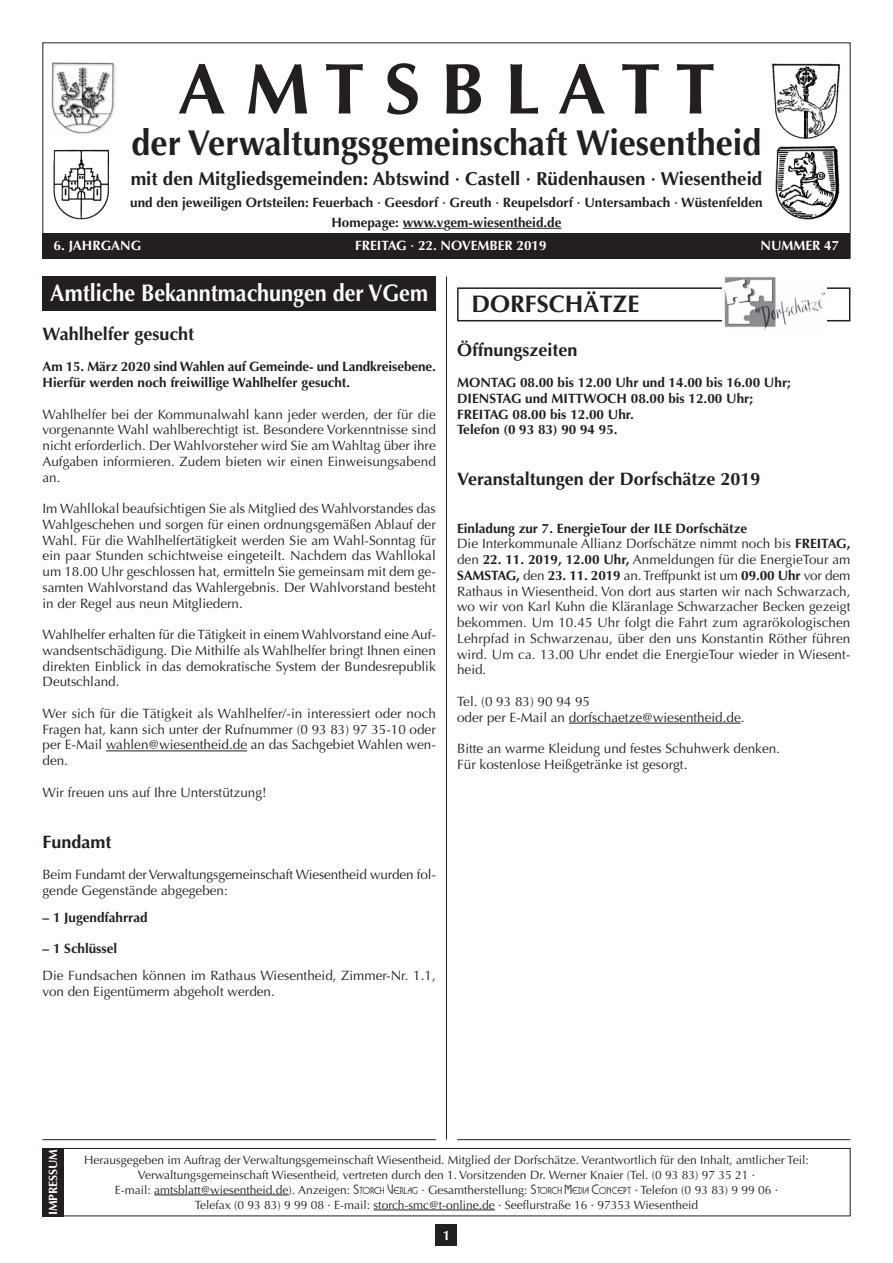
<style>
.page{position:relative;width:893px;height:1263px;background:#fff}
.page>*{position:absolute;margin:0;border:0;box-sizing:border-box;transform-origin:0 0}
.t1{font:700 72px "Optima";color:#231f20}
.t2{font:700 36px "Optima";color:#231f20;scale:.95 1}
.t3{font:700 24px "Optima";color:#fff;scale:.9 1}
.t4{font:700 24px "Optima";color:#231f20}
.t5{font:700 18.75px "Optima";color:#231f20}
.t6{font:700 18px "Optima";color:#231f20}
.t7{font:13.5px/15.8px "Optima";color:#231f20}
.t8{font:700 13.5px/15.8px "Optima";color:#231f20}
.t9{font:700 13.5px "Optima";color:#fff}
.t10{font:12px/15px "Optima";color:#231f20;text-align:center}
.t11{font:700 12px "Optima";letter-spacing:-.005em;color:#fff}
.s1{font-weight:700}
.s2{font-family:"Busorama";font-weight:500}
.s3{font-family:"Busorama";font-weight:500;font-size:9px}
</style>
<div class="page">
<div style="left:436px;top:1225px;width:21px;height:21px;background:#231f20"></div>
<hr style="left:403px;top:228px;width:41px;height:1px;background:#231f20">
<hr style="left:450px;top:228px;width:111px;height:1px;background:#231f20">
<div style="left:43px;top:233px;width:807px;height:26px;background:#231f20"></div>
<hr style="left:106px;top:750px;width:141px;height:1px;background:#231f20">
<hr style="left:446px;top:276px;width:1px;height:864px;background:#231f20">
<div style="left:43px;top:1148px;width:807px;height:68px;border:1px solid #231f20"></div>
<hr style="left:154px;top:1194px;width:135px;height:1px;background:#231f20">
<hr style="left:374px;top:1209px;width:121px;height:1px;background:#231f20">
<div style="left:43px;top:1148px;width:21px;height:68px;background:#231f20"></div>
<div style="left:43px;top:276px;width:393px;height:34px;background:#231f20"></div>
<img style="left:51px;top:62px;width:65px;height:73px">
<img style="left:53px;top:149px;width:56px;height:70px">
<img style="left:775px;top:146px;width:64px;height:74px">
<img style="left:772px;top:64px;width:68px;height:75px">
<hr style="left:569px;top:723px;width:172px;height:1px;background:#231f20">
<hr style="left:457px;top:1139px;width:393px;height:1px;background:#231f20">
<hr style="left:43px;top:1139px;width:393px;height:1px;background:#231f20">
<div style="left:457px;top:287px;width:393px;height:34px;border:2px solid #231f20"></div>
<img style="left:723px;top:277px;width:103px;height:54px">
<h1 class="t1" style="left:178px;top:47px;width:539px">A M T S B L A T T</h1>
<h2 class="t2" style="left:132px;top:122px;width:664px">der Verwaltungsgemeinschaft Wiesentheid</h2>
<h3 class="t5" style="left:131px;top:168px;width:633px">mit den Mitgliedsgemeinden: Abtswind · Castell · Rüdenhausen · Wiesentheid</h3>
<p class="t8" style="left:130px;top:193px;width:634px;line-height:19.4px;text-align:center">und den jeweiligen Ortsteilen: Feuerbach · Geesdorf · Greuth · Reupelsdorf · Untersambach · Wüstenfelden<br>Homepage: www.vgem-wiesentheid.de</p>
<p class="t9" style="left:54px;top:238px;width:89px">6. JAHRGANG</p>
<p class="t9" style="left:355px;top:238px;width:193px">FREITAG · 22. NOVEMBER 2019</p>
<p class="t9" style="left:760px;top:238px;width:80px">NUMMER 47</p>
<h3 class="t3" style="left:50px;top:279px;width:421px">Amtliche Bekanntmachungen der VGem</h3>
<h3 class="t6" style="left:43px;top:323px;width:153px">Wahlhelfer gesucht</h3>
<p class="t8" style="left:43px;top:359px;width:395px">Am 15. März 2020 sind Wahlen auf Gemeinde- und Landkreisebene.<br>Hierfür werden noch freiwillige Wahlhelfer gesucht.</p>
<p class="t7" style="left:43px;top:406px;width:395px;text-align:justify">Wahlhelfer bei der Kommunalwahl kann jeder werden, der für die vorgenannte Wahl wahlberechtigt ist. Besondere Vorkenntnisse sind nicht erforderlich. Der Wahlvorsteher wird Sie am Wahltag über ihre Aufgaben informieren. Zudem bieten wir einen Einweisungsabend an.</p>
<p class="t7" style="left:43px;top:501px;width:395px;text-align:justify">Im Wahllokal beaufsichtigen Sie als Mitglied des Wahlvorstandes das Wahlgeschehen und sorgen für einen ordnungsgemäßen Ablauf der Wahl. Für die Wahlhelfertätigkeit werden Sie am Wahl-Sonntag für ein paar Stunden schichtweise eingeteilt. Nachdem das Wahllokal um 18.00 Uhr geschlossen hat, ermitteln Sie gemeinsam mit dem ge&shy;samten Wahlvorstand das Wahlergebnis. Der Wahlvorstand besteht in der Regel aus neun Mitgliedern.</p>
<p class="t7" style="left:43px;top:627px;width:395px;text-align:justify">Wahlhelfer erhalten für die Tätigkeit in einem Wahlvorstand eine Auf&shy;wandsentschädigung. Die Mithilfe als Wahlhelfer bringt Ihnen einen direkten Einblick in das demokratische System der Bundesrepublik Deutschland.</p>
<p class="t7" style="left:43px;top:706px;width:395px;text-align:justify">Wer sich für die Tätigkeit als Wahlhelfer/-in interessiert oder noch Fragen hat, kann sich unter der Rufnummer (0 93 83) 97 35-10 oder per E-Mail wahlen@wiesentheid.de an das Sachgebiet Wahlen wen&shy;den.</p>
<p class="t7" style="left:43px;top:784px;width:226px">Wir freuen uns auf Ihre Unterstützung!</p>
<h3 class="t6" style="left:43px;top:831px;width:71px">Fundamt</h3>
<p class="t7" style="left:43px;top:867px;width:395px">Beim Fundamt der Verwaltungsgemeinschaft Wiesentheid wurden fol&shy;gende Gegenstände abgegeben:</p>
<p class="t8" style="left:43px;top:910px;width:107px">– 1 Jugendfahrrad</p>
<p class="t8" style="left:43px;top:941px;width:76px">– 1 Schlüssel</p>
<p class="t7" style="left:42px;top:968px;width:395px">Die Fundsachen können im Rathaus Wiesentheid, Zimmer-Nr. 1.1, von den Eigentümerm abgeholt werden.</p>
<h3 class="t4" style="left:471px;top:290px;width:170px">DORFSCHÄTZE</h3>
<h3 class="t6" style="left:457px;top:339px;width:122px">Öffnungszeiten</h3>
<p class="t8" style="left:457px;top:375px;width:335px">MONTAG 08.00 bis 12.00 Uhr und 14.00 bis 16.00 Uhr; DIENSTAG und MITTWOCH 08.00 bis 12.00 Uhr; FREITAG 08.00 bis 12.00 Uhr.<br>Telefon (0 93 83) 90 94 95.</p>
<h3 class="t6" style="left:457px;top:469px;width:305px">Veranstaltungen der Dorfschätze 2019</h3>
<p class="t7" style="left:457px;top:520px;width:395px"><span class="s1">Einladung zur 7. EnergieTour der ILE Dorfschätze<br></span>Die Interkommunale Allianz Dorfschätze nimmt noch bis <span class="s1">FREITAG, </span>den <span class="s1">22. 11. 2019, 12.00 Uhr,</span> Anmeldungen für die EnergieTour am <span class="s1">SAMSTAG,</span> den <span class="s1">23. 11. 2019</span> an. Treffpunkt ist um <span class="s1">09.00 Uhr</span> vor dem Rathaus in Wiesentheid. Von dort aus starten wir nach Schwarzach, wo wir von Karl Kuhn die Kläranlage Schwarzacher Becken gezeigt bekommen. Um 10.45 Uhr folgt die Fahrt zum agrarökologischen Lehrpfad in Schwarzenau, über den uns Konstantin Röther führen wird. Um ca. 13.00 Uhr endet die EnergieTour wieder in Wiesent&shy;heid.</p>
<p class="t7" style="left:457px;top:694px;width:289px">Tel. (0 93 83) 90 94 95<br>oder per E-Mail an dorfschaetze@wiesentheid.de.</p>
<p class="t7" style="left:457px;top:741px;width:324px">Bitte an warme Kleidung und festes Schuhwerk denken.<br>Für kostenlose Heißgetränke ist gesorgt.</p>
<p class="t11" style="left:46px;top:1215px;width:68px;rotate:-90deg">IMPRESSUM</p>
<p class="t10" style="left:84px;top:1152px;width:726px">Herausgegeben im Auftrag der Verwaltungsgemeinschaft Wiesentheid. Mitglied der Dorfschätze. Verantwortlich für den Inhalt, amtlicher Teil:<br>Verwaltungsgemeinschaft Wiesentheid, vertreten durch den 1. Vorsitzenden Dr. Werner Knaier (Tel. (0 93 83) 97 35 21 ·<br>E-mail: amtsblatt@wiesentheid.de). Anzeigen: <span class="s2">S</span><span class="s3">TORCH</span> <span class="s2">V</span><span class="s3">ERLAG</span> · Gesamtherstellung: <span class="s2">S</span><span class="s3">TORCH</span> <span class="s2">M</span><span class="s3">EDIA</span> <span class="s2">C</span><span class="s3">ONCEPT</span> · Telefon (0 93 83) 9 99 06 ·<br>Telefax (0 93 83) 9 99 08 · E-mail: storch-smc@t-online.de · Seeflurstraße 16 · 97353 Wiesentheid</p>
<p class="t9" style="left:443px;top:1227px;width:9px">1</p>
</div>
